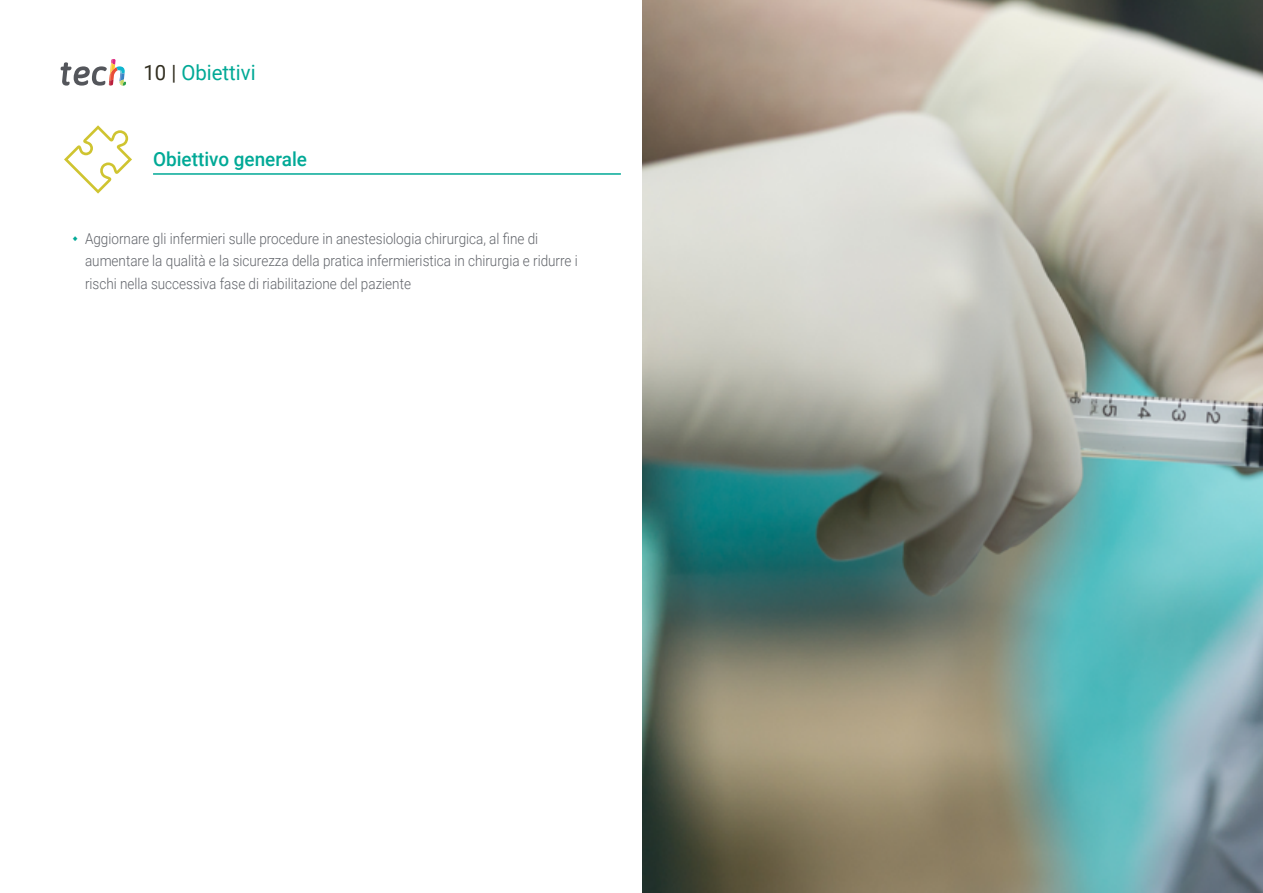
<style>
.page{position:relative;width:1263px;height:893px;background:#fff}
.page>*{position:absolute;margin:0;border:0;box-sizing:border-box;transform-origin:0 0}
.t1{font:21px "Roboto";color:#00a996}
.t2{font:500 19.5px "Roboto";color:#00a996}
.t3{font:300 15px/22.5px "Roboto";color:#61646a;scale:.9 1}
.s1{color:#312e20}
</style>
<div class="page">
<hr style="left:153px;top:174px;width:468px;height:1px;background:#00a996">
<svg style="left:64px;top:125px;width:68px;height:69px"></svg>
<img style="left:642px;top:0;width:621px;height:893px">
<svg style="left:61px;top:59px;width:65px;height:27px"></svg>
<h1 class="t1" style="left:144px;top:57px;width:114px"><span class="s1">10 |</span> Obiettivi</h1>
<h2 class="t2" style="left:153px;top:145px;width:155px">Obiettivo generale</h2>
<p class="t3" style="left:85px;top:227px;width:549px">Aggiornare gli infermieri sulle procedure in anestesiologia chirurgica, al fine di aumentare la qualità e la sicurezza della pratica infermieristica in chirurgia e ridurre i rischi nella successiva fase di riabilitazione del paziente</p>
</div>
